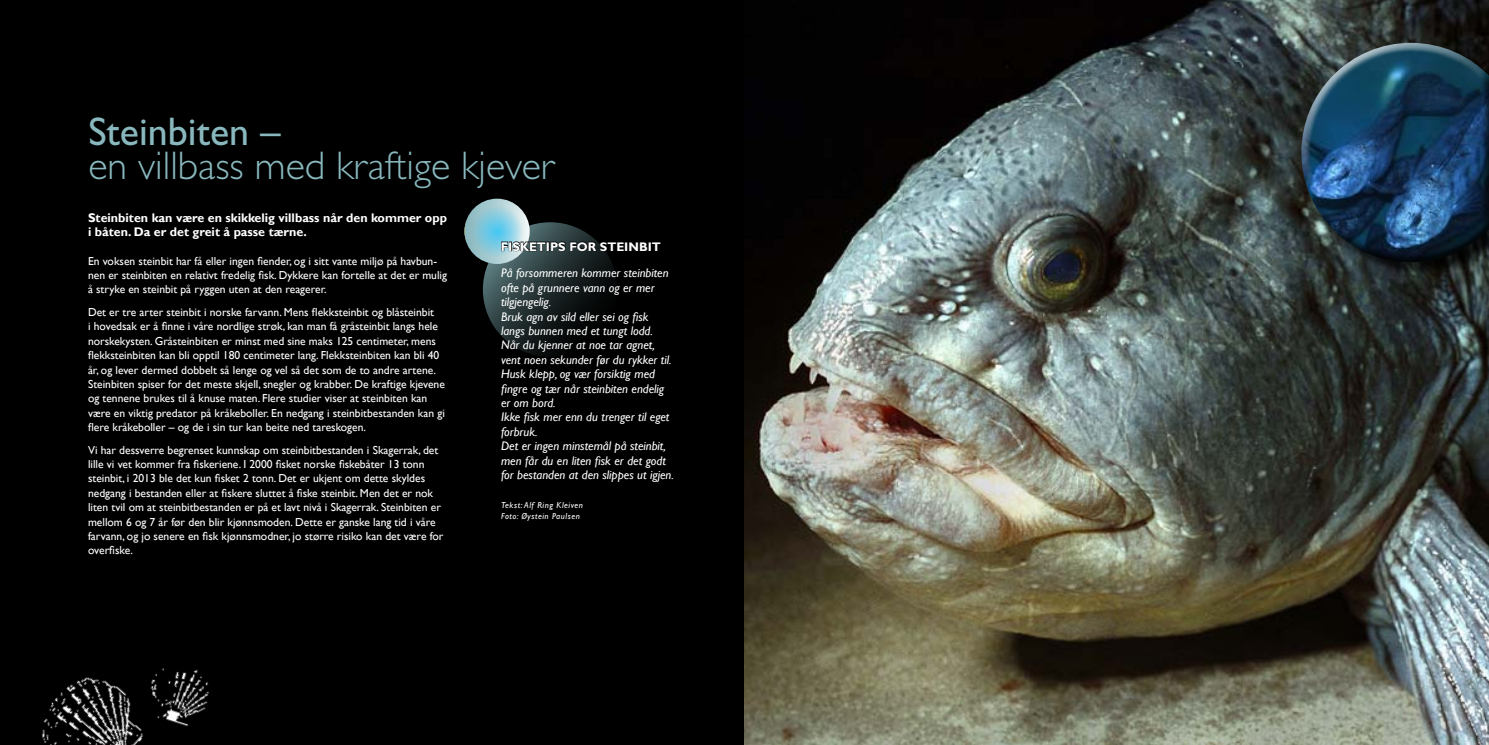
<style>
.page{position:relative;width:1489px;height:745px;background:#fff}
.page>*{position:absolute;margin:0;border:0;box-sizing:border-box;transform-origin:0 0}
.t1{font:300 40px "Gill Sans";color:#88b8bd}
.t2{font:40px "Gill Sans";color:#88b8bd}
.t3{font:italic 12.5px/14.4px "Gill Sans";color:#fff}
.t4{font:700 12.5px/14.4px "Gill Sans";color:#fff}
.t5{font:700 12.5px "Gill Sans";color:#fff}
.t6{font:11.5px/14.4px "Gill Sans";color:#fff}
.t7{font:italic 8.75px/11.2px "Gill Sans";letter-spacing:.06em;color:#fff}
</style>
<div class="page">
<div style="left:0;top:0;width:745px;height:744px;background:#000"></div>
<img style="left:744px;top:0;width:744px;height:744px">
<svg style="left:483px;top:222px;width:134px;height:134px"></svg>
<svg style="left:464px;top:198px;width:65px;height:66px"></svg>
<svg style="left:471px;top:206px;width:51px;height:51px;background:#89ccdf"></svg>
<div style="left:1303px;top:45px;width:185px;height:232px;background:#000;opacity:.75"></div>
<div style="left:1291px;top:41px;width:197px;height:167px;background:#fff;opacity:.75"></div>
<div style="left:1304px;top:70px;width:184px;height:192px;background:#000;opacity:.75"></div>
<svg style="left:501px;top:241px;width:104px;height:10px"></svg>
<img style="left:41px;top:677px;width:102px;height:67px">
<img style="left:140px;top:668px;width:69px;height:64px">
<h1 class="t2" style="left:88px;top:108px;width:193px">Steinbiten –</h1>
<h1 class="t1" style="left:88px;top:142px;width:467px">en villbass med kraftige kjever</h1>
<p class="t4" style="left:88px;top:210px;width:360px">Steinbiten kan være en skikkelig villbass når den kommer opp i båten. Da er det greit å passe tærne.</p>
<p class="t6" style="left:88px;top:254px;width:360px">En voksen steinbit har få eller ingen fiender, og i sitt vante miljø på havbun&shy;nen er steinbiten en relativt fredelig fisk. Dykkere kan fortelle at det er mulig å stryke en steinbit på ryggen uten at den reagerer.</p>
<p class="t6" style="left:88px;top:305px;width:358px">Det er tre arter steinbit i norske farvann. Mens flekksteinbit og blåsteinbit<br>i hovedsak er å finne i våre nordlige strøk, kan man få gråsteinbit langs hele norskekysten. Gråsteinbiten er minst med sine maks 125 centimeter, mens flekksteinbiten kan bli opptil 180 centimeter lang. Flekksteinbiten kan bli 40 år, og lever dermed dobbelt så lenge og vel så det som de to andre artene.<br>Steinbiten spiser for det meste skjell, snegler og krabber. De kraftige kjevene og tennene brukes til å knuse maten. Flere studier viser at steinbiten kan være en viktig predator på kråkeboller. En nedgang i steinbitbestanden kan gi flere kråkeboller – og de i sin tur kan beite ned tareskogen.</p>
<p class="t6" style="left:88px;top:442px;width:357px">Vi har dessverre begrenset kunnskap om steinbitbestanden i Skagerrak, det lille vi vet kommer fra fiskeriene. I 2000 fisket norske fiskebåter 13 tonn steinbit, i 2013 ble det kun fisket 2 tonn. Det er ukjent om dette skyldes nedgang i bestanden eller at fiskere sluttet å fiske steinbit. Men det er nok liten tvil om at steinbitbestanden er på et lavt nivå i Skagerrak. Steinbiten er mellom 6 og 7 år før den blir kjønnsmoden. Dette er ganske lang tid i våre farvann, og jo senere en fisk kjønnsmodner, jo større risiko kan det være for overfiske.</p>
<p class="t5" style="left:500px;top:239px;width:162px">FISKETIPS FOR STEINBIT</p>
<p class="t3" style="left:501px;top:266px;width:174px">På forsommeren kommer steinbiten ofte på grunnere vann og er mer tilgjengelig.<br>Bruk agn av sild eller sei og fisk langs bunnen med et tungt lodd.<br>Når du kjenner at noe tar agnet, vent noen sekunder før du rykker til.<br>Husk klepp, og vær forsiktig med fingre og tær når steinbiten endelig er om bord.<br>Ikke fisk mer enn du trenger til eget forbruk.<br>Det er ingen minstemål på steinbit, men får du en liten fisk er det godt for bestanden at den slippes ut igjen.</p>
<p class="t7" style="left:501px;top:499px;width:83px">Tekst: Alf Ring Kleiven<br>Foto: Øystein Paulsen</p>
</div>
